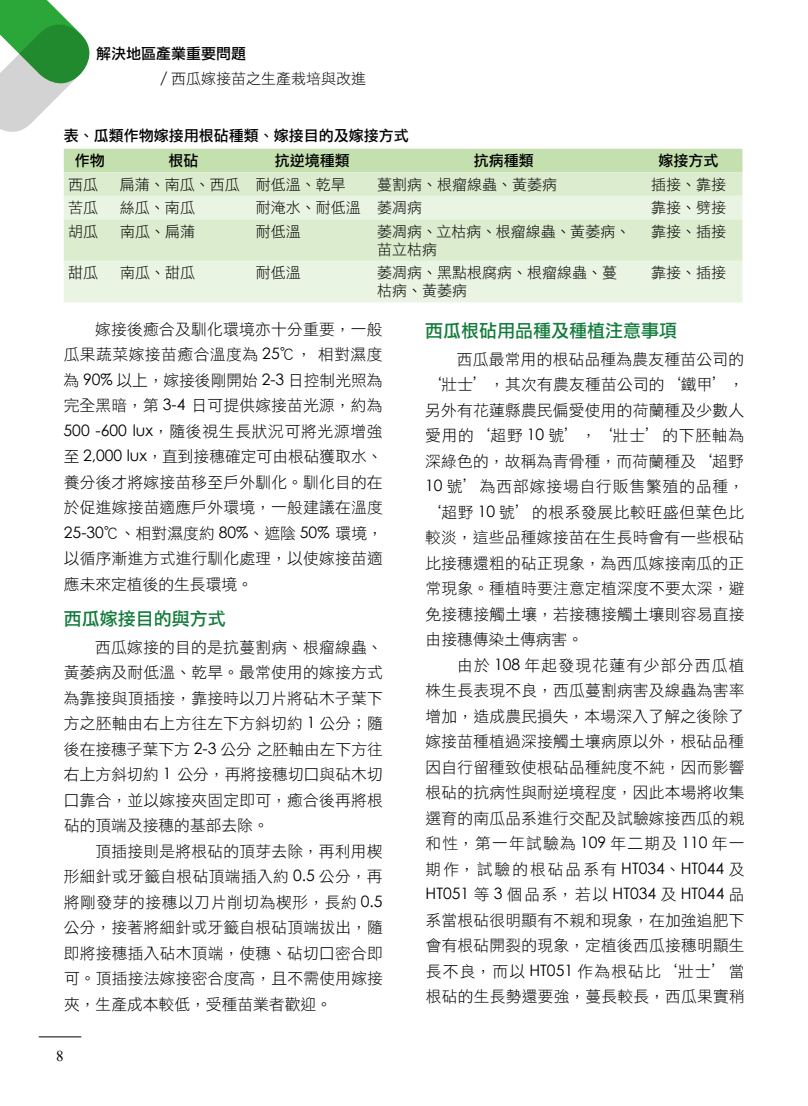
<style>
.page{position:relative;width:808px;height:1106px;background:#fff}
.page>*{position:absolute;margin:0;border:0;box-sizing:border-box;transform-origin:0 0}
.t1{font:18px "DF Li Hei Md HK BF";color:#147c3b}
.t2{font:15.75px/25.5px "DF Li Hei W3 WIN BF";letter-spacing:.015em;color:#000;text-align:justify}
.t3{font:15.75px "Century Gothic";color:#000}
.t4{font:15px/18px "DF Li Hei W3 WIN BF";color:#000}
.t5{font:15px "DF Li Hei Md WIN BF";color:#000}
.t6{font:15px "Times New Roman";color:#000}
.s1{font-family:"Century Gothic"}
.s2{font-family:"DF Li Hei W3 WIN BF"}
</style>
<div class="page">
<svg style="left:0;top:0;width:90px;height:132px"></svg>
<div style="left:64px;top:149px;width:678px;height:23px;background:#c4e0ae"></div>
<div style="left:64px;top:172px;width:678px;height:24px;background:#dcecce"></div>
<svg style="left:64px;top:196px;width:678px;height:106px;background:#e4f0da"></svg>
<hr style="left:39px;top:1036px;width:42px;height:1px;background:#000">
<p class="t5" style="left:96px;top:46px;width:151px">解決地區產業重要問題</p>
<p class="t4" style="left:160px;top:69px;width:208px">/ 西瓜嫁接苗之生產栽培與改進</p>
<p class="t5" style="left:64px;top:128px;width:346px">表、瓜類作物嫁接用根砧種類、嫁接目的及嫁接方式</p>
<p class="t5" style="left:75px;top:153px;width:31px">作物</p>
<p class="t5" style="left:169px;top:153px;width:31px">根砧</p>
<p class="t5" style="left:275px;top:153px;width:76px">抗逆境種類</p>
<p class="t5" style="left:474px;top:153px;width:61px">抗病種類</p>
<p class="t5" style="left:658px;top:153px;width:61px">嫁接方式</p>
<p class="t4" style="left:68px;top:175px;width:32px">西瓜</p>
<p class="t4" style="left:120px;top:175px;width:227px">扁蒲、南瓜、西瓜 耐低溫、乾旱</p>
<p class="t4" style="left:377px;top:175px;width:181px">蔓割病、根瘤線蟲、黃萎病</p>
<p class="t4" style="left:651px;top:175px;width:76px">插接、靠接</p>
<p class="t4" style="left:68px;top:198px;width:32px">苦瓜</p>
<p class="t4" style="left:120px;top:198px;width:76px">絲瓜、南瓜</p>
<p class="t4" style="left:256px;top:198px;width:168px">耐淹水、耐低溫 萎凋病</p>
<p class="t4" style="left:651px;top:198px;width:76px">靠接、劈接</p>
<p class="t4" style="left:68px;top:222px;width:31px">胡瓜</p>
<p class="t4" style="left:120px;top:222px;width:76px">南瓜、扁蒲</p>
<p class="t4" style="left:256px;top:222px;width:46px">耐低溫</p>
<p class="t4" style="left:377px;top:222px;width:255px">萎凋病、立枯病、根瘤線蟲、黃萎病、苗立枯病</p>
<p class="t4" style="left:651px;top:222px;width:76px">靠接、插接</p>
<p class="t4" style="left:68px;top:263px;width:32px">甜瓜</p>
<p class="t4" style="left:120px;top:263px;width:76px">南瓜、甜瓜</p>
<p class="t4" style="left:256px;top:263px;width:46px">耐低溫</p>
<p class="t4" style="left:377px;top:263px;width:241px">萎凋病、黑點根腐病、根瘤線蟲、蔓枯病、黃萎病</p>
<p class="t4" style="left:651px;top:263px;width:76px">靠接、插接</p>
<p class="t2" style="left:64px;top:316px;width:321px;text-indent:32px">嫁接後癒合及馴化環境亦十分重要，一般瓜果蔬菜嫁接苗癒合溫度為 <span class="s1">25</span>℃，相對濕度為 <span class="s1">90%</span> 以上，嫁接後剛開始 <span class="s1">2-3</span> 日控制光照為完全黑暗，第 <span class="s1">3-4</span> 日可提供嫁接苗光源，約為<span class="s1">500 -600 lux</span>，隨後視生長狀況可將光源增強至 <span class="s1">2,000 lux</span>，直到接穗確定可由根砧獲取水、養分後才將嫁接苗移至戶外馴化。馴化目的在於促進嫁接苗適應戶外環境，一般建議在溫度<span class="s1">25-30</span>℃、相對濕度約 <span class="s1">80%</span>、遮陰 <span class="s1">50%</span> 環境，以循序漸進方式進行馴化處理，以使嫁接苗適應未來定植後的生長環境。</p>
<p class="t1" style="left:64px;top:609px;width:163px">西瓜嫁接目的與方式</p>
<p class="t2" style="left:64px;top:634px;width:321px;text-indent:32px">西瓜嫁接的目的是抗蔓割病、根瘤線蟲、黃萎病及耐低溫、乾旱。最常使用的嫁接方式為靠接與頂插接，靠接時以刀片將砧木子葉下方之胚軸由右上方往左下方斜切約 <span class="s1">1</span> 公分；隨後在接穗子葉下方 <span class="s1">2-3</span> 公分之胚軸由左下方往右上方斜切約 <span class="s1">1</span> 公分，再將接穗切口與砧木切口靠合，並以嫁接夾固定即可，癒合後再將根砧的頂端及接穗的基部去除。</p>
<p class="t2" style="left:64px;top:838px;width:321px;text-indent:32px">頂插接則是將根砧的頂芽去除，再利用楔形細針或牙籤自根砧頂端插入約 <span class="s1">0.5</span> 公分，再將剛發芽的接穗以刀片削切為楔形，長約 <span class="s1">0.5</span>公分，接著將細針或牙籤自根砧頂端拔出，隨即將接穗插入砧木頂端，使穗、砧切口密合即可。頂插接法嫁接密合度高，且不需使用嫁接夾，生產成本較低，受種苗業者歡迎。</p>
<p class="t6" style="left:56px;top:1045px;width:9px">8</p>
<p class="t1" style="left:425px;top:321px;width:253px">西瓜根砧用品種及種植注意事項</p>
<p class="t2" style="left:425px;top:346px;width:321px;text-indent:32px">西瓜最常用的根砧品種為農友種苗公司的‘壯士’，其次有農友種苗公司的‘鐵甲’，另外有花蓮縣農民偏愛使用的荷蘭種及少數人愛用的‘超野 <span class="s1">10</span> 號’，‘壯士’的下胚軸為深綠色的，故稱為青骨種，而荷蘭種及‘超野<span class="s1">10</span> 號’為西部嫁接場自行販售繁殖的品種，‘超野 <span class="s1">10</span> 號’的根系發展比較旺盛但葉色比較淡，這些品種嫁接苗在生長時會有一些根砧比接穗還粗的砧正現象，為西瓜嫁接南瓜的正常現象。種植時要注意定植深度不要太深，避免接穗接觸土壤，若接穗接觸土壤則容易直接由接穗傳染土傳病害。</p>
<p class="t2" style="left:425px;top:652px;width:321px;text-indent:32px">由於 <span class="s1">108</span> 年起發現花蓮有少部分西瓜植株生長表現不良，西瓜蔓割病害及線蟲為害率增加，造成農民損失，本場深入了解之後除了嫁接苗種植過深接觸土壤病原以外，根砧品種因自行留種致使根砧品種純度不純，因而影響根砧的抗病性與耐逆境程度，因此本場將收集選育的南瓜品系進行交配及試驗嫁接西瓜的親和性，第一年試驗為 <span class="s1">109</span> 年二期及 <span class="s1">110</span> 年一期作，試驗的根砧品系有 <span class="s1">HT034</span>、<span class="s1">HT044</span> 及</p>
<p class="t3" style="left:426px;top:882px;width:320px">HT051 <span class="s2">等</span> 3 <span class="s2">個品系，若以</span> HT034 <span class="s2">及</span> HT044 <span class="s2">品</span></p>
<p class="t2" style="left:426px;top:907px;width:321px">系當根砧很明顯有不親和現象，在加強追肥下會有根砧開裂的現象，定植後西瓜接穗明顯生長不良，而以 <span class="s1">HT051</span> 作為根砧比‘壯士’當根砧的生長勢還要強，蔓長較長，西瓜果實稍</p>
</div>
